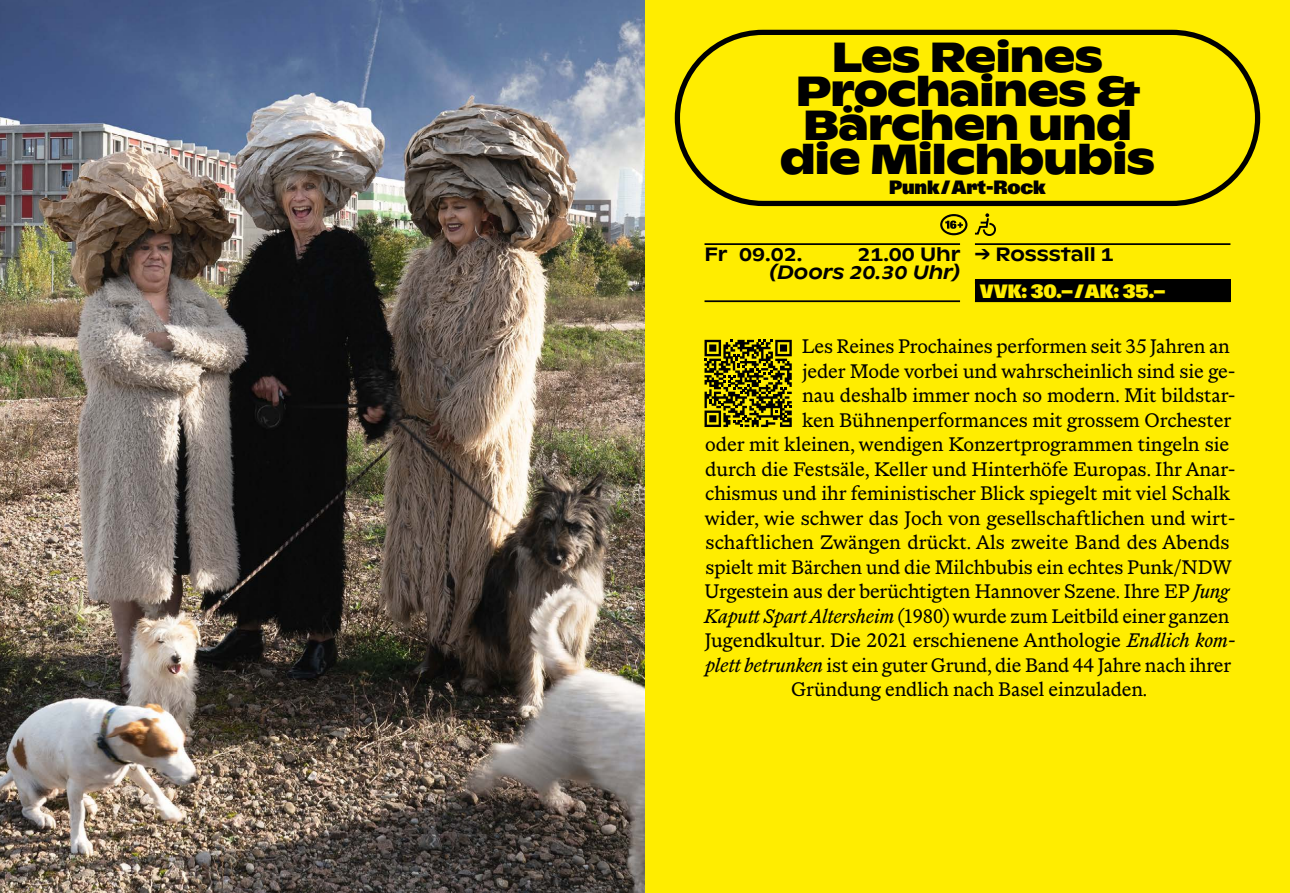
<style>
.page{position:relative;width:1290px;height:893px;background:#ffed00}
.page>*{position:absolute;margin:0;border:0;box-sizing:border-box;transform-origin:0 0}
.t1{font:700 42px/34.1px "ABC Ginto Nord";letter-spacing:-.02em;color:#000;text-align:center}
.t2{font:21px "ABC Marist";letter-spacing:-.005em;color:#000}
.t3{font:500 19.25px "ABC Ginto Nord";color:#000}
.t4{font:19.25px "ABC Gravity";letter-spacing:-.005em;color:#ffed00}
.t5{font:italic 500 19.25px "ABC Ginto Nord";color:#000}
.t6{font:19.25px "ABC Gravity Variable";letter-spacing:-.005em;color:#000}
.s1{font-style:italic}
</style>
<div class="page">
<img style="left:0;top:0;width:645px;height:893px">
<hr style="left:704px;top:300px;width:256px;height:2px;background:#000">
<hr style="left:704px;top:243px;width:256px;height:2px;background:#000">
<hr style="left:975px;top:243px;width:255px;height:2px;background:#000">
<div style="left:975px;top:280px;width:255px;height:22px;background:#000"></div>
<div style="left:675px;top:30px;width:585px;height:176px;border:5px solid #000;border-radius:86px"></div>
<svg style="left:704px;top:340px;width:88px;height:87px"></svg>
<svg style="left:940px;top:214px;width:27px;height:21px"></svg>
<svg style="left:974px;top:213px;width:22px;height:23px"></svg>
<h1 class="t1" style="left:780px;top:39px;width:377px">Les Reines<br>Prochaines &amp;<br>Bärchen und die Milchbubis</h1>
<p class="t6" style="left:889px;top:176px;width:158px">Punk / Art-Rock</p>
<p class="t3" style="left:704px;top:242px;width:99px">Fr 09.02.</p>
<p class="t3" style="left:857px;top:242px;width:105px">21.00 Uhr</p>
<p class="t5" style="left:769px;top:261px;width:192px">(Doors 20.30 Uhr)</p>
<p class="t3" style="left:975px;top:242px;width:140px">→ Rossstall 1</p>
<p class="t4" style="left:980px;top:280px;width:187px">VVK: 30.— / AK: 35.—</p>
<p class="t2" style="left:802px;top:335px;width:429px">Les Reines Prochaines performen seit 35 Jahren an</p>
<p class="t2" style="left:802px;top:359px;width:435px">jeder Mode vorbei und wahrscheinlich sind sie ge-</p>
<p class="t2" style="left:802px;top:384px;width:435px">nau deshalb immer noch so modern. Mit bildstar-</p>
<p class="t2" style="left:802px;top:408px;width:430px">ken Bühnenperformances mit grossem Orchester</p>
<p class="t2" style="left:705px;top:433px;width:525px">oder mit kleinen, wendigen Konzertprogrammen tingeln sie</p>
<p class="t2" style="left:705px;top:457px;width:532px">durch die Festsäle, Keller und Hinterhöfe Europas. Ihr Anar-</p>
<p class="t2" style="left:705px;top:482px;width:526px">chismus und ihr feministischer Blick spiegelt mit viel Schalk</p>
<p class="t2" style="left:705px;top:506px;width:532px">wider, wie schwer das Joch von gesellschaftlichen und wirt-</p>
<p class="t2" style="left:705px;top:531px;width:526px">schaftlichen Zwängen drückt. Als zweite Band des Abends</p>
<p class="t2" style="left:705px;top:555px;width:527px">spielt mit Bärchen und die Milchbubis ein echtes Punk/NDW</p>
<p class="t2" style="left:704px;top:580px;width:526px">Urgestein aus der berüchtigten Hannover Szene. Ihre EP <span class="s1">Jung</span></p>
<p class="t2" style="left:704px;top:604px;width:527px"><span class="s1">Kaputt Spart Altersheim</span> (1980) wurde zum Leitbild einer ganzen</p>
<p class="t2" style="left:705px;top:629px;width:532px">Jugendkultur. Die 2021 erschienene Anthologie <span class="s1">Endlich kom-</span></p>
<p class="t2" style="left:705px;top:653px;width:527px"><span class="s1">plett betrunken</span> ist ein guter Grund, die Band 44 Jahre nach ihrer</p>
<p class="t2" style="left:791px;top:678px;width:357px">Gründung endlich nach Basel einzuladen.</p>
</div>
